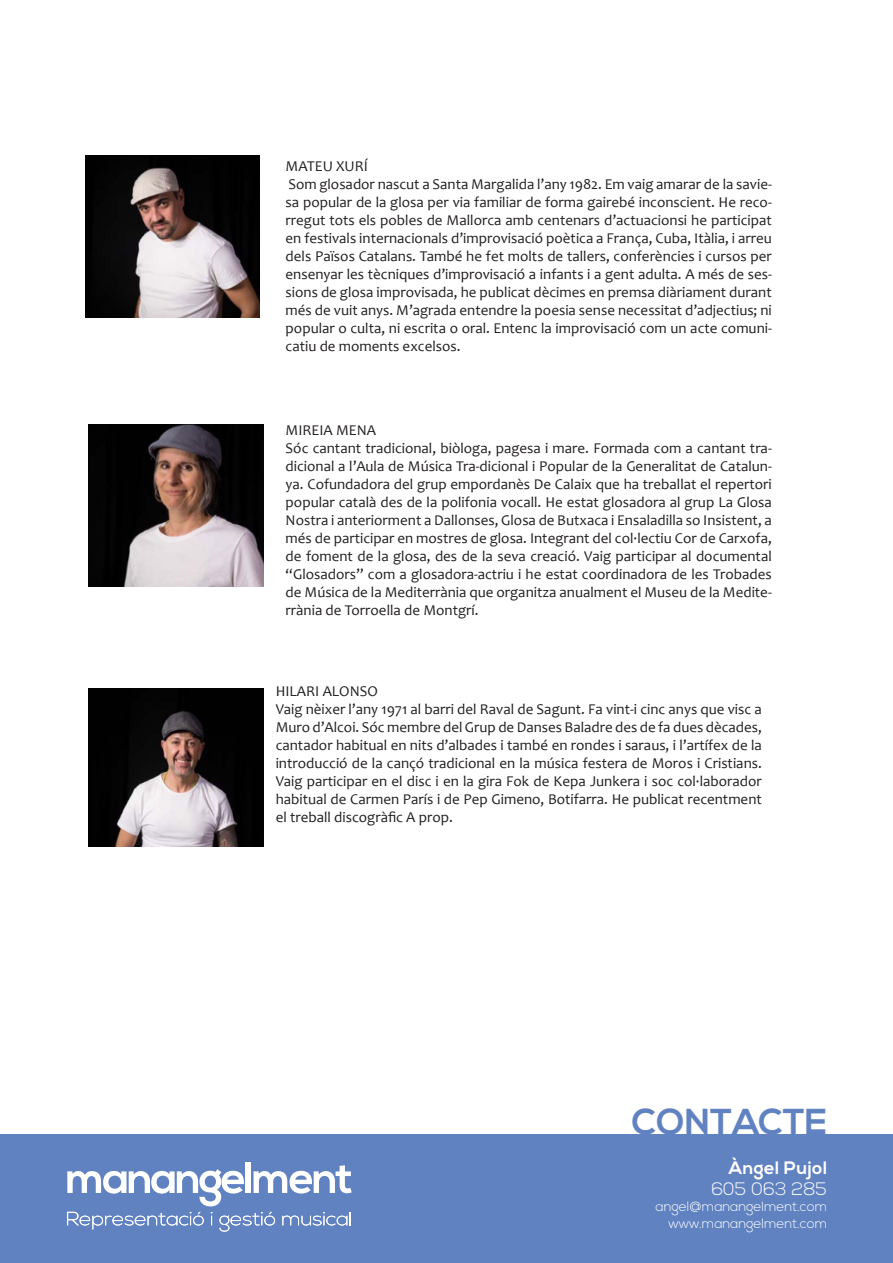
<style>
.page{position:relative;width:893px;height:1263px;background:#fff}
.page>*{position:absolute;margin:0;border:0;box-sizing:border-box;transform-origin:0 0}
.t1{font:700 36px "Nexa";color:#6182c1}
.t2{font:700 18px "Nexa";letter-spacing:.025em;color:#fff}
.t3{font:300 18px "Nexa";color:#fff}
.t4{font:15px/18px "Candara";color:#231f20;text-align:justify}
.t5{font:300 13.5px "Nexa";color:#fff}
</style>
<div class="page">
<div style="left:0;top:1134px;width:893px;height:129px;background:#6182c1"></div>
<svg style="left:67px;top:1169px;width:177px;height:37px"></svg>
<div style="left:246px;top:1162px;width:5px;height:31px;background:#fff"></div>
<svg style="left:254px;top:1165px;width:98px;height:28px"></svg>
<svg style="left:67px;top:1212px;width:137px;height:17px"></svg>
<svg style="left:211px;top:1212px;width:1px;height:13px"></svg>
<svg style="left:219px;top:1212px;width:56px;height:19px"></svg>
<svg style="left:282px;top:1212px;width:69px;height:13px"></svg>
<img style="left:85px;top:156px;width:175px;height:161px">
<img style="left:89px;top:424px;width:174px;height:162px">
<img style="left:89px;top:688px;width:174px;height:159px">
<p class="t4" style="left:286px;top:157px;width:84px">MATEU XURÍ</p>
<p class="t4" style="left:286px;top:175px;width:488px">Som glosador nascut a Santa Margalida l’any 1982. Em vaig amarar de la savie&shy;sa popular de la glosa per via familiar de forma gairebé inconscient. He reco&shy;rregut tots els pobles de Mallorca amb centenars d’actuacionsi he participat en festivals internacionals d’improvisació poètica a França, Cuba, Itàlia, i arreu dels Països Catalans. També he fet molts de tallers, conferències i cursos per ensenyar les tècniques d’improvisació a infants i a gent adulta. A més de ses&shy;sions de glosa improvisada, he publicat dècimes en premsa diàriament durant més de vuit anys. M’agrada entendre la poesia sense necessitat d’adjectius; ni popular o culta, ni escrita o oral. Entenc la improvisació com un acte comuni&shy;catiu de moments excelsos.</p>
<p class="t4" style="left:286px;top:422px;width:92px">MIREIA MENA</p>
<p class="t4" style="left:286px;top:440px;width:488px">Sóc cantant tradicional, biòloga, pagesa i mare. Formada com a cantant tra&shy;dicional a l’Aula de Música Tra-dicional i Popular de la Generalitat de Catalun&shy;ya. Cofundadora del grup empordanès De Calaix que ha treballat el repertori popular català des de la polifonia vocall. He estat glosadora al grup La Glosa Nostra i anteriorment a Dallonses, Glosa de Butxaca i Ensaladilla so Insistent, a més de participar en mostres de glosa. Integrant del col·lectiu Cor de Carxofa, de foment de la glosa, des de la seva creació. Vaig participar al documental “Glosadors” com a glosadora-actriu i he estat coordinadora de les Trobades de Música de la Mediterrània que organitza anualment el Museu de la Medite&shy;rrània de Torroella de Montgrí.</p>
<p class="t4" style="left:276px;top:682px;width:104px">HILARI ALONSO</p>
<p class="t4" style="left:276px;top:700px;width:488px">Vaig nèixer l’any 1971 al barri del Raval de Sagunt. Fa vint-i cinc anys que visc a Muro d’Alcoi. Sóc membre del Grup de Danses Baladre des de fa dues dècades, cantador habitual en nits d’albades i també en rondes i saraus, i l’artífex de la introducció de la cançó tradicional en la música festera de Moros i Cristians.<br>Vaig participar en el disc i en la gira Fok de Kepa Junkera i soc col·laborador habitual de Carmen París i de Pep Gimeno, Botifarra. He publicat recentment el treball discogràfic A prop.</p>
<p class="t1" style="left:631px;top:1101px;width:197px">CONTACTE</p>
<p class="t2" style="left:729px;top:1157px;width:100px">Àngel Pujol</p>
<p class="t3" style="left:711px;top:1178px;width:117px">605 063 285</p>
<p class="t5" style="left:656px;top:1199px;width:173px">angel@manangelment.com</p>
<p class="t5" style="left:668px;top:1215px;width:160px">www.manangelment.com</p>
</div>
